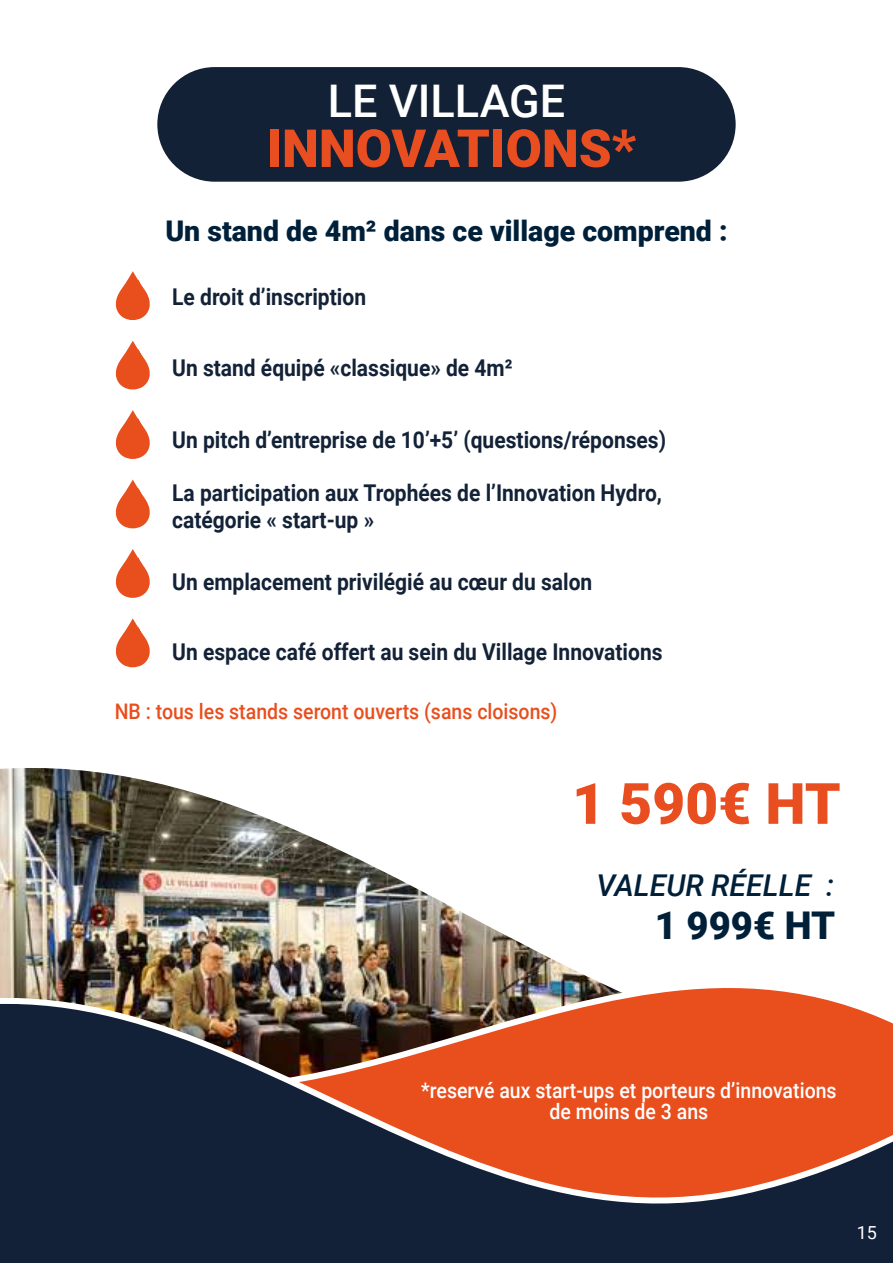
<style>
.page{position:relative;width:893px;height:1263px;background:#fff}
.page>*{position:absolute;margin:0;border:0;box-sizing:border-box;transform-origin:0 0}
.t1{font:900 57px "Roboto";color:#e94e21}
.t2{font:900 52.5px "Roboto";color:#e94e21}
.t3{font:500 45px "Roboto";color:#fff}
.t4{font:900 38.25px "Roboto";color:#002039}
.t5{font:italic 500 30px "Roboto";color:#002039}
.t6{font:900 28.5px "Roboto";color:#002039}
.t7{font:700 23.1px/27px "Roboto";color:#132237;scale:.91 1}
.t8{font:500 21.45px/21px "Roboto";color:#fff;text-align:center;scale:.91 1}
.t9{font:500 21.45px "Roboto";color:#e94e1d;scale:.91 1}
.t10{font:18px "Roboto";color:#fff}
</style>
<div class="page">
<img style="left:0;top:768px;width:201px;height:27px">
<img style="left:0;top:795px;width:276px;height:27px">
<img style="left:0;top:822px;width:893px;height:441px">
<div style="left:157px;top:67px;width:579px;height:115px;background:#132136;border-radius:57px"></div>
<svg style="left:115px;top:271px;width:35px;height:49px"></svg>
<svg style="left:115px;top:340px;width:35px;height:50px"></svg>
<svg style="left:115px;top:410px;width:35px;height:49px"></svg>
<svg style="left:115px;top:479px;width:35px;height:50px"></svg>
<svg style="left:115px;top:549px;width:35px;height:49px"></svg>
<svg style="left:115px;top:618px;width:35px;height:50px"></svg>
<h3 class="t3" style="left:328px;top:69px;width:239px">LE VILLAGE</h3>
<h2 class="t2" style="left:266px;top:111px;width:371px">INNOVATIONS*</h2>
<p class="t6" style="left:165px;top:211px;width:564px">Un stand de 4m² dans ce village comprend :</p>
<p class="t7" style="left:172px;top:283px;width:215px">Le droit d’inscription</p>
<p class="t7" style="left:172px;top:354px;width:376px">Un stand équipé «classique» de 4m²</p>
<p class="t7" style="left:172px;top:425px;width:544px">Un pitch d’entreprise de 10’+5’ (questions/réponses)</p>
<p class="t7" style="left:172px;top:478px;width:540px">La participation aux Trophées de l’Innovation Hydro, catégorie « start-up »</p>
<p class="t7" style="left:172px;top:568px;width:463px">Un emplacement privilégié au cœur du salon</p>
<p class="t7" style="left:172px;top:638px;width:540px">Un espace café offert au sein du Village Innovations</p>
<p class="t9" style="left:115px;top:696px;width:488px">NB : tous les stands seront ouverts (sans cloisons)</p>
<h1 class="t1" style="left:572px;top:764px;width:270px">1 590€ HT</h1>
<p class="t5" style="left:596px;top:865px;width:239px">VALEUR RÉELLE :</p>
<h3 class="t4" style="left:655px;top:898px;width:182px">1 999€ HT</h3>
<p class="t8" style="left:421px;top:1079px;width:458px">*reservé aux start-ups et porteurs d’innovations de moins de 3 ans</p>
<p class="t10" style="left:857px;top:1220px;width:22px">15</p>
</div>
